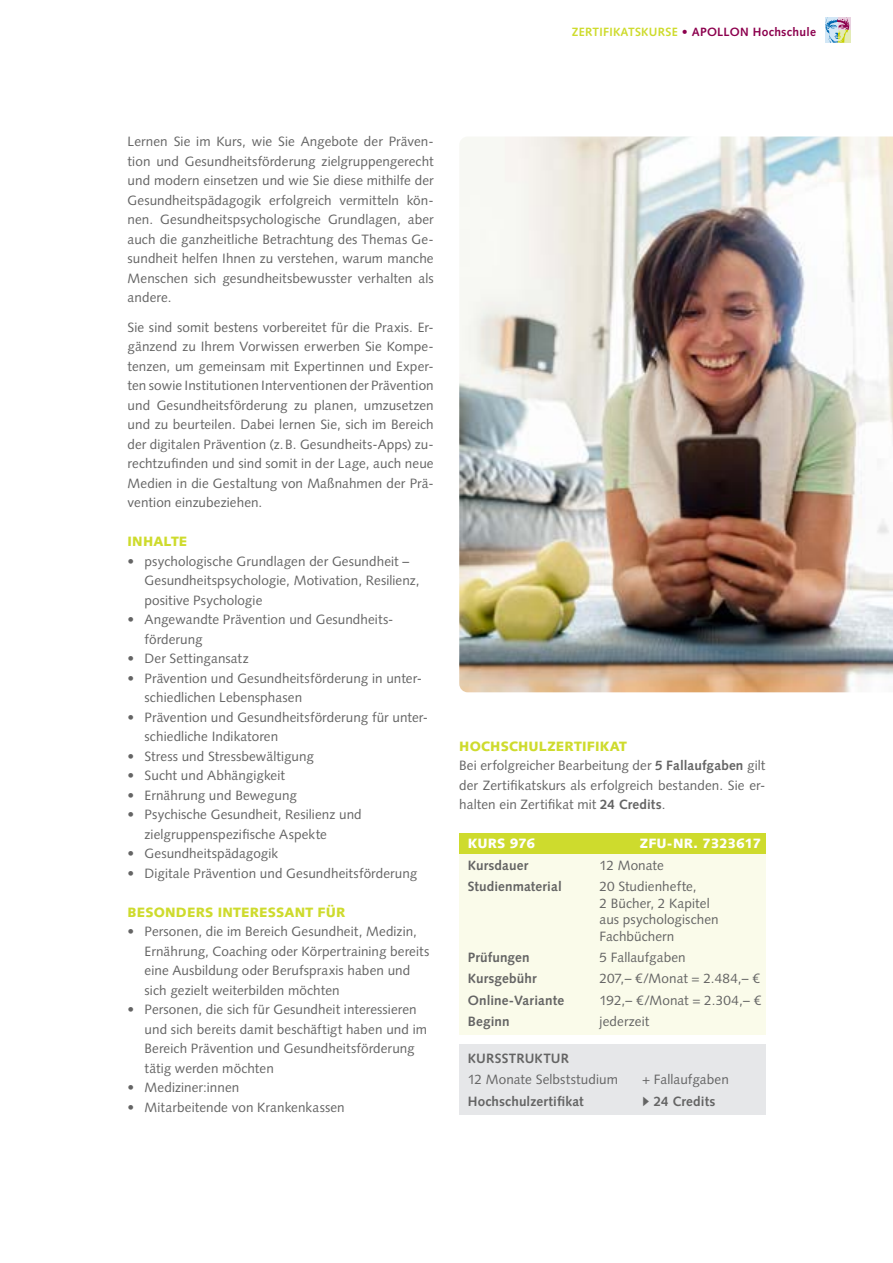
<style>
.page{position:relative;width:893px;height:1263px;background:#fff}
.page>*{position:absolute;margin:0;border:0;box-sizing:border-box;transform-origin:0 0}
.SP2021_ZK_Text_9pt_Block{font:13.5px/19.5px "Syntax LT Std";letter-spacing:.005em;color:#646464}
.SP2021_ZK_Tab_Infos{font:13.5px/16.5px "Syntax LT Std";letter-spacing:.005em;color:#646464}
.SP2021_ZK_Tab_Infos-2{font:700 13.5px "Syntax LT Std";letter-spacing:.01em;color:#646464}
.SP2021_ZK_ZÜ{font:900 13.5px "Syntax LT Std";letter-spacing:.015em;color:#cedb2d}
.SP2021_ZK_Struktur_Text{font:13.5px "Syntax LT Std";letter-spacing:.005em;color:#646464}
.SP2021_ZK_Struktur_Text-2{font:700 13.5px "Syntax LT Std";letter-spacing:.01em;color:#646464}
.SP2021_ZK_Tab_Head{font:900 13.5px "Syntax LT Std";letter-spacing:-.01em;color:#fff}
.SP2021_ZK_Struktur_Head{font:700 13.5px "Syntax LT Std";letter-spacing:.015em;color:#646464}
.t1{font:700 12px "Syntax LT Std";letter-spacing:.025em;color:#8c004e}
.s1{color:#cedb2d}
.s2{font-weight:400}
.s3{font-weight:700}
.s4{font-family:"Arial";font-weight:400}
</style>
<div class="page">
<div style="left:459px;top:833px;width:306px;height:20px;background:#cedb2d"></div>
<div style="left:459px;top:854px;width:306px;height:24px;background:#fafbea"></div>
<div style="left:459px;top:875px;width:306px;height:74px;background:#fafbea"></div>
<div style="left:459px;top:946px;width:306px;height:24px;background:#fafbea"></div>
<div style="left:459px;top:968px;width:306px;height:24px;background:#fafbea"></div>
<div style="left:459px;top:989px;width:306px;height:24px;background:#fafbea"></div>
<div style="left:459px;top:1010px;width:306px;height:24px;background:#fafbea"></div>
<div style="left:459px;top:1044px;width:306px;height:25px;background:#e6e7e9"></div>
<div style="left:459px;top:1068px;width:306px;height:25px;background:#e6e7e9"></div>
<div style="left:459px;top:1090px;width:306px;height:24px;background:#e6e7e9"></div>
<img style="left:459px;top:136px;width:434px;height:556px">
<div style="left:838px;top:30px;width:12px;height:13px;background:#e3ebb6"></div>
<svg style="left:849px;top:17px;width:1px;height:13px"></svg>
<svg style="left:825px;top:17px;width:24px;height:26px"></svg>
<p class="t1" style="left:572px;top:25px;width:246px"><span class="s1">ZERTIFIKATSKURSE</span> <span class="s2">•</span> APOLLON Hochschule</p>
<p class="SP2021_ZK_Text_9pt_Block" style="left:128px;top:132px;width:308px;text-align:justify">Lernen Sie im Kurs, wie Sie Angebote der Präven&shy;tion und Gesundheitsförderung zielgruppengerecht und modern einsetzen und wie Sie diese mithilfe der Gesundheitspädagogik erfolgreich vermitteln kön&shy;nen. Gesundheitspsychologische Grundlagen, aber auch die ganzheitliche Betrachtung des Themas Ge&shy;sundheit helfen Ihnen zu verstehen, warum manche Menschen sich gesundheitsbewusster verhalten als andere.</p>
<p class="SP2021_ZK_Text_9pt_Block" style="left:128px;top:317px;width:308px;text-align:justify">Sie sind somit bestens vorbereitet für die Praxis. Er&shy;gänzend zu Ihrem Vorwissen erwerben Sie Kompe&shy;tenzen, um gemeinsam mit Expertinnen und Exper&shy;ten sowie Institutionen Interventionen der Prävention und Gesundheitsförderung zu planen, umzusetzen und zu beurteilen. Dabei lernen Sie, sich im Bereich der digitalen Prävention (z.B. Gesundheits-Apps) zu&shy;rechtzufinden und sind somit in der Lage, auch neue Medien in die Gestaltung von Maßnahmen der Prä&shy;vention einzubeziehen.</p>
<p class="SP2021_ZK_ZÜ" style="left:128px;top:533px;width:61px">INHALTE</p>
<p class="SP2021_ZK_Text_9pt_Block" style="left:145px;top:551px;width:276px;text-indent:-17px">• psychologische Grundlagen der Gesundheit –<br>Gesundheitspsychologie, Motivation, Resilienz, positive Psychologie</p>
<p class="SP2021_ZK_Text_9pt_Block" style="left:145px;top:610px;width:247px;text-indent:-17px">• Angewandte Prävention und Gesundheits-- förderung</p>
<p class="SP2021_ZK_Text_9pt_Block" style="left:128px;top:649px;width:123px">• Der Settingansatz</p>
<p class="SP2021_ZK_Text_9pt_Block" style="left:145px;top:668px;width:279px;text-indent:-17px">• Prävention und Gesundheitsförderung in unter&shy;schiedlichen Lebensphasen</p>
<p class="SP2021_ZK_Text_9pt_Block" style="left:145px;top:707px;width:285px;text-indent:-17px">• Prävention und Gesundheitsförderung für unter&shy;schiedliche Indikatoren</p>
<p class="SP2021_ZK_Text_9pt_Block" style="left:128px;top:746px;width:188px">• Stress und Stressbewältigung</p>
<p class="SP2021_ZK_Text_9pt_Block" style="left:128px;top:766px;width:159px">• Sucht und Abhängigkeit</p>
<p class="SP2021_ZK_Text_9pt_Block" style="left:128px;top:785px;width:171px">• Ernährung und Bewegung</p>
<p class="SP2021_ZK_Text_9pt_Block" style="left:145px;top:805px;width:219px;text-indent:-17px">• Psychische Gesundheit, Resilienz und zielgruppenspezifische Aspekte</p>
<p class="SP2021_ZK_Text_9pt_Block" style="left:128px;top:844px;width:152px">• Gesundheitspädagogik</p>
<p class="SP2021_ZK_Text_9pt_Block" style="left:128px;top:863px;width:291px">• Digitale Prävention und Gesundheitsförderung</p>
<p class="SP2021_ZK_ZÜ" style="left:128px;top:904px;width:219px">BESONDERS INTERESSANT FÜR</p>
<p class="SP2021_ZK_Text_9pt_Block" style="left:145px;top:922px;width:286px;text-indent:-17px">• Personen, die im Bereich Gesundheit, Medizin, Ernährung, Coaching oder Körpertraining bereits eine Ausbildung oder Berufspraxis haben und sich gezielt weiterbilden möchten</p>
<p class="SP2021_ZK_Text_9pt_Block" style="left:145px;top:1000px;width:284px;text-indent:-17px">• Personen, die sich für Gesundheit interessieren und sich bereits damit beschäftigt haben und im Bereich Prävention und Gesundheitsförderung tätig werden möchten</p>
<p class="SP2021_ZK_Text_9pt_Block" style="left:128px;top:1078px;width:113px">• Mediziner:innen</p>
<p class="SP2021_ZK_Text_9pt_Block" style="left:128px;top:1097px;width:219px">• Mitarbeitende von Krankenkassen</p>
<p class="SP2021_ZK_ZÜ" style="left:459px;top:738px;width:169px">HOCHSCHULZERTIFIKAT</p>
<p class="SP2021_ZK_Text_9pt_Block" style="left:459px;top:756px;width:308px;text-align:justify">Bei erfolgreicher Bearbeitung der <span class="s3">5 Fallaufgaben</span> gilt der Zertifikatskurs als erfolgreich bestanden. Sie er&shy;halten ein Zertifikat mit <span class="s3">24 Credits</span>.</p>
<p class="SP2021_ZK_Tab_Head" style="left:468px;top:836px;width:69px">KURS 976</p>
<p class="SP2021_ZK_Tab_Head" style="left:640px;top:836px;width:123px">ZFU-NR. 7323617</p>
<p class="SP2021_ZK_Tab_Infos-2" style="left:468px;top:857px;width:62px">Kursdauer</p>
<p class="SP2021_ZK_Tab_Infos" style="left:600px;top:857px;width:66px">12 Monate</p>
<p class="SP2021_ZK_Tab_Infos-2" style="left:468px;top:879px;width:95px">Studienmaterial</p>
<p class="SP2021_ZK_Tab_Infos" style="left:600px;top:878px;width:121px">20 Studienhefte,<br>2 Bücher, 2 Kapitel aus psychologischen<br>Fachbüchern</p>
<p class="SP2021_ZK_Tab_Infos-2" style="left:468px;top:949px;width:63px">Prüfungen</p>
<p class="SP2021_ZK_Tab_Infos" style="left:600px;top:949px;width:88px">5 Fallaufgaben</p>
<p class="SP2021_ZK_Tab_Infos-2" style="left:468px;top:971px;width:70px">Kursgebühr</p>
<p class="SP2021_ZK_Tab_Infos" style="left:600px;top:970px;width:162px">207,– €/Monat = 2.484,– €</p>
<p class="SP2021_ZK_Tab_Infos-2" style="left:468px;top:992px;width:98px">Online-Variante</p>
<p class="SP2021_ZK_Tab_Infos" style="left:600px;top:992px;width:163px">192,– €/Monat = 2.304,– €</p>
<p class="SP2021_ZK_Tab_Infos-2" style="left:468px;top:1014px;width:43px">Beginn</p>
<p class="SP2021_ZK_Tab_Infos" style="left:600px;top:1013px;width:51px">jederzeit</p>
<p class="SP2021_ZK_Struktur_Head" style="left:468px;top:1050px;width:103px">KURSSTRUKTUR</p>
<p class="SP2021_ZK_Struktur_Text" style="left:468px;top:1071px;width:152px">12 Monate Selbststudium</p>
<p class="SP2021_ZK_Struktur_Text" style="left:642px;top:1071px;width:88px">+ Fallaufgaben</p>
<p class="SP2021_ZK_Struktur_Text-2" style="left:468px;top:1093px;width:117px">Hochschulzertifikat</p>
<p class="SP2021_ZK_Struktur_Text-2" style="left:642px;top:1093px;width:75px"><span class="s4">►</span> 24 Credits</p>
</div>
